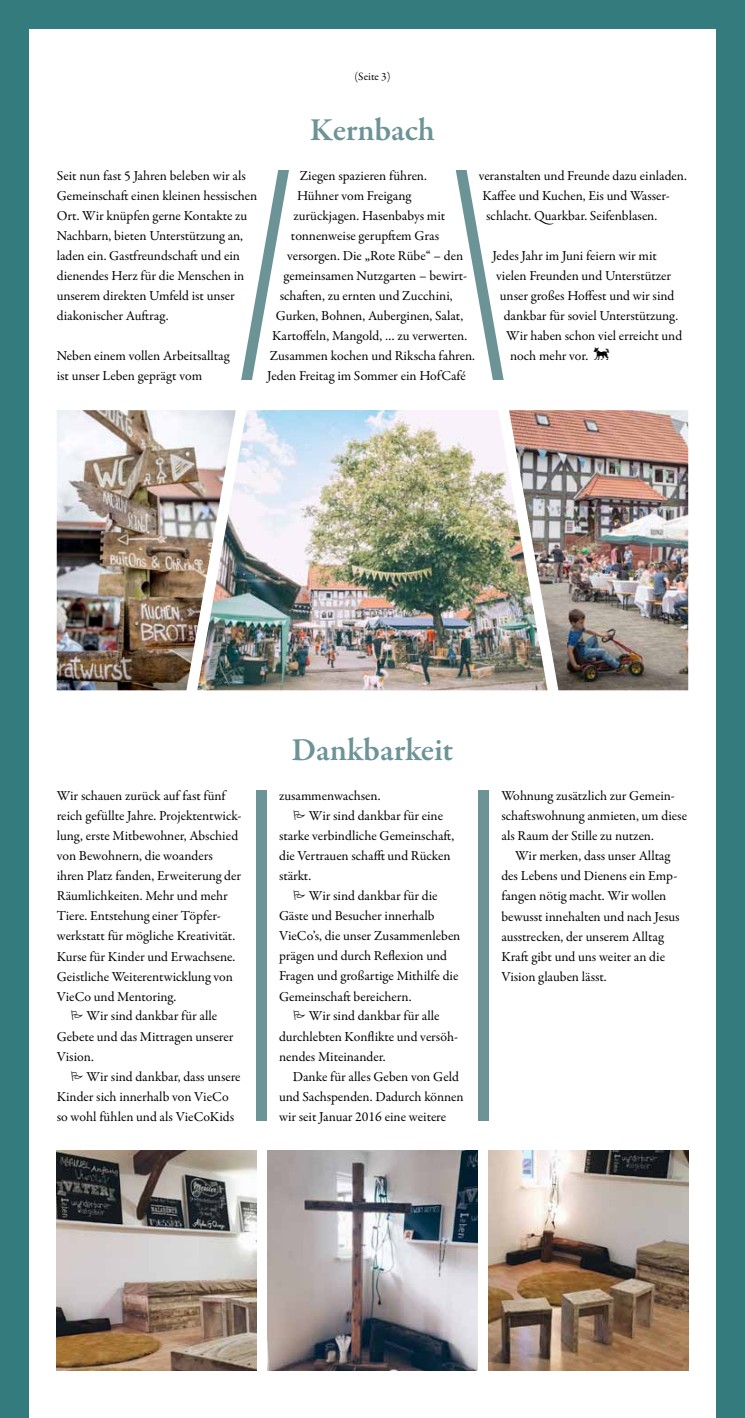
<style>
.page{position:relative;width:745px;height:1418px;background:#fff}
.page>*{position:absolute;margin:0;border:0;box-sizing:border-box;transform-origin:0 0}
.t1{font:600 32.5px "Garamond Premr Pro";color:#6c9395}
.t2{font:13.75px/20px "Garamond Premr Pro";color:#000}
.t3{font:11.25px "Garamond Premr Pro";color:#000}
</style>
<div class="page">
<img style="left:57px;top:410px;width:126px;height:280px">
<img style="left:560px;top:410px;width:127px;height:280px">
<img style="left:248px;top:410px;width:248px;height:280px">
<svg style="left:241px;top:170px;width:48px;height:210px"></svg>
<svg style="left:455px;top:170px;width:49px;height:210px"></svg>
<div style="left:256px;top:790px;width:11px;height:330px;background:#6c9395"></div>
<div style="left:477px;top:790px;width:11px;height:330px;background:#6c9395"></div>
<img style="left:183px;top:410px;width:65px;height:281px">
<img style="left:496px;top:410px;width:64px;height:281px">
<img style="left:488px;top:1150px;width:199px;height:220px">
<img style="left:57px;top:1150px;width:199px;height:220px">
<img style="left:268px;top:1150px;width:209px;height:220px">
<div style="left:716px;top:0;width:28px;height:1417px;background:#337b7d"></div>
<div style="left:0;top:0;width:28px;height:1417px;background:#337b7d"></div>
<div style="left:0;top:0;width:744px;height:28px;background:#337b7d"></div>
<p class="t3" style="left:354px;top:70px;width:38px">(Seite 3)</p>
<h1 class="t1" style="left:310px;top:110px;width:126px">Kernbach</h1>
<p class="t2" style="left:57px;top:166px;width:202px">Seit nun fast 5 Jahren beleben wir als Gemeinschaft einen kleinen hessischen Ort. Wir knüpfen gerne Kontakte zu Nachbarn, bieten Unterstützung an, laden ein. Gastfreundschaft und ein dienendes Herz für die Menschen in unserem direkten Umfeld ist unser diakonischer Auftrag.</p>
<p class="t2" style="left:57px;top:346px;width:174px">Neben einem vollen Arbeitsalltag ist unser Leben geprägt vom</p>
<p class="t2" style="left:299px;top:166px;width:129px">Ziegen spazieren führen.</p>
<p class="t2" style="left:297px;top:186px;width:115px">Hühner vom Freigang</p>
<p class="t2" style="left:293px;top:206px;width:153px">zurückjagen. Hasenbabys mit</p>
<p class="t2" style="left:291px;top:226px;width:150px">tonnenweise gerupftem Gras</p>
<p class="t2" style="left:287px;top:246px;width:177px">versorgen. Die „Rote Rübe“ – den</p>
<p class="t2" style="left:283px;top:266px;width:185px">gemeinsamen Nutzgarten – bewirt-</p>
<p class="t2" style="left:279px;top:286px;width:174px">schaften, zu ernten und Zucchini,</p>
<p class="t2" style="left:276px;top:306px;width:189px">Gurken, Bohnen, Auberginen, Salat,</p>
<p class="t2" style="left:272px;top:326px;width:196px">Kartoffeln, Mangold, … zu verwerten.</p>
<p class="t2" style="left:269px;top:346px;width:207px">Zusammen kochen und Rikscha fahren.</p>
<p class="t2" style="left:267px;top:366px;width:200px">Jeden Freitag im Sommer ein HofCafé</p>
<p class="t2" style="left:478px;top:166px;width:210px">veranstalten und Freunde dazu einladen.<br>Kaffee und Kuchen, Eis und Wasser&shy;schlacht. Quarkbar. Seifenblasen.</p>
<p class="t2" style="left:492px;top:246px;width:166px">Jedes Jahr im Juni feiern wir mit</p>
<p class="t2" style="left:496px;top:266px;width:176px">vielen Freunden und Unterstützer</p>
<p class="t2" style="left:499px;top:286px;width:176px">unser großes Hoffest und wir sind</p>
<p class="t2" style="left:503px;top:306px;width:176px">dankbar für soviel Unterstützung.</p>
<p class="t2" style="left:506px;top:326px;width:177px">Wir haben schon viel erreicht und</p>
<p class="t2" style="left:509px;top:346px;width:80px">noch mehr vor.</p>
<p class="t2" style="left:57px;top:786px;width:170px">Wir schauen zurück auf fast fünf</p>
<p class="t2" style="left:57px;top:806px;width:186px">reich gefüllte Jahre. Projektentwick-</p>
<p class="t2" style="left:57px;top:826px;width:183px">lung, erste Mitbewohner, Abschied</p>
<p class="t2" style="left:57px;top:846px;width:157px">von Bewohnern, die woanders</p>
<p class="t2" style="left:57px;top:866px;width:186px">ihren Platz fanden, Erweiterung der</p>
<p class="t2" style="left:57px;top:886px;width:172px">Räumlichkeiten. Mehr und mehr</p>
<p class="t2" style="left:57px;top:906px;width:165px">Tiere. Entstehung einer Töpfer-</p>
<p class="t2" style="left:57px;top:926px;width:180px">werkstatt für mögliche Kreativität.</p>
<p class="t2" style="left:57px;top:946px;width:180px">Kurse für Kinder und Erwachsene.</p>
<p class="t2" style="left:57px;top:966px;width:177px">Geistliche Weiterentwicklung von</p>
<p class="t2" style="left:57px;top:986px;width:121px">VieCo und Mentoring.</p>
<p class="t2" style="left:87px;top:1006px;width:132px">Wir sind dankbar für alle</p>
<p class="t2" style="left:57px;top:1026px;width:178px">Gebete und das Mittragen unserer</p>
<p class="t2" style="left:57px;top:1046px;width:39px">Vision.</p>
<p class="t2" style="left:87px;top:1066px;width:155px">Wir sind dankbar, dass unsere</p>
<p class="t2" style="left:57px;top:1086px;width:173px">Kinder sich innerhalb von VieCo</p>
<p class="t2" style="left:57px;top:1106px;width:179px">so wohl fühlen und als VieCoKids</p>
<h1 class="t1" style="left:291px;top:730px;width:163px">Dankbarkeit</h1>
<p class="t2" style="left:279px;top:786px;width:103px">zusammenwachsen.</p>
<p class="t2" style="left:309px;top:806px;width:136px">Wir sind dankbar für eine</p>
<p class="t2" style="left:279px;top:826px;width:176px">starke verbindliche Gemeinschaft,</p>
<p class="t2" style="left:279px;top:846px;width:173px">die Vertrauen schafft und Rücken</p>
<p class="t2" style="left:279px;top:866px;width:34px">stärkt.</p>
<p class="t2" style="left:309px;top:886px;width:130px">Wir sind dankbar für die</p>
<p class="t2" style="left:279px;top:906px;width:157px">Gäste und Besucher innerhalb</p>
<p class="t2" style="left:279px;top:926px;width:183px">VieCo’s, die unser Zusammenleben</p>
<p class="t2" style="left:279px;top:946px;width:169px">prägen und durch Reflexion und</p>
<p class="t2" style="left:279px;top:966px;width:181px">Fragen und großartige Mithilfe die</p>
<p class="t2" style="left:279px;top:986px;width:134px">Gemeinschaft bereichern.</p>
<p class="t2" style="left:309px;top:1006px;width:132px">Wir sind dankbar für alle</p>
<p class="t2" style="left:279px;top:1026px;width:180px">durchlebten Konflikte und versöh-</p>
<p class="t2" style="left:279px;top:1046px;width:108px">nendes Miteinander.</p>
<p class="t2" style="left:292px;top:1066px;width:167px">Danke für alles Geben von Geld</p>
<p class="t2" style="left:279px;top:1086px;width:186px">und Sachspenden. Dadurch können</p>
<p class="t2" style="left:279px;top:1106px;width:168px">wir seit Januar 2016 eine weitere</p>
<p class="t2" style="left:501px;top:786px;width:187px">Wohnung zusätzlich zur Gemein&shy;schaftswohnung anmieten, um diese als Raum der Stille zu nutzen.</p>
<p class="t2" style="left:501px;top:846px;width:180px;text-indent:14px">Wir merken, dass unser Alltag des Lebens und Dienens ein Emp&shy;fangen nötig macht. Wir wollen bewusst innehalten und nach Jesus ausstrecken, der unserem Alltag<br>Kraft gibt und uns weiter an die<br>Vision glauben lässt.</p>
</div>
